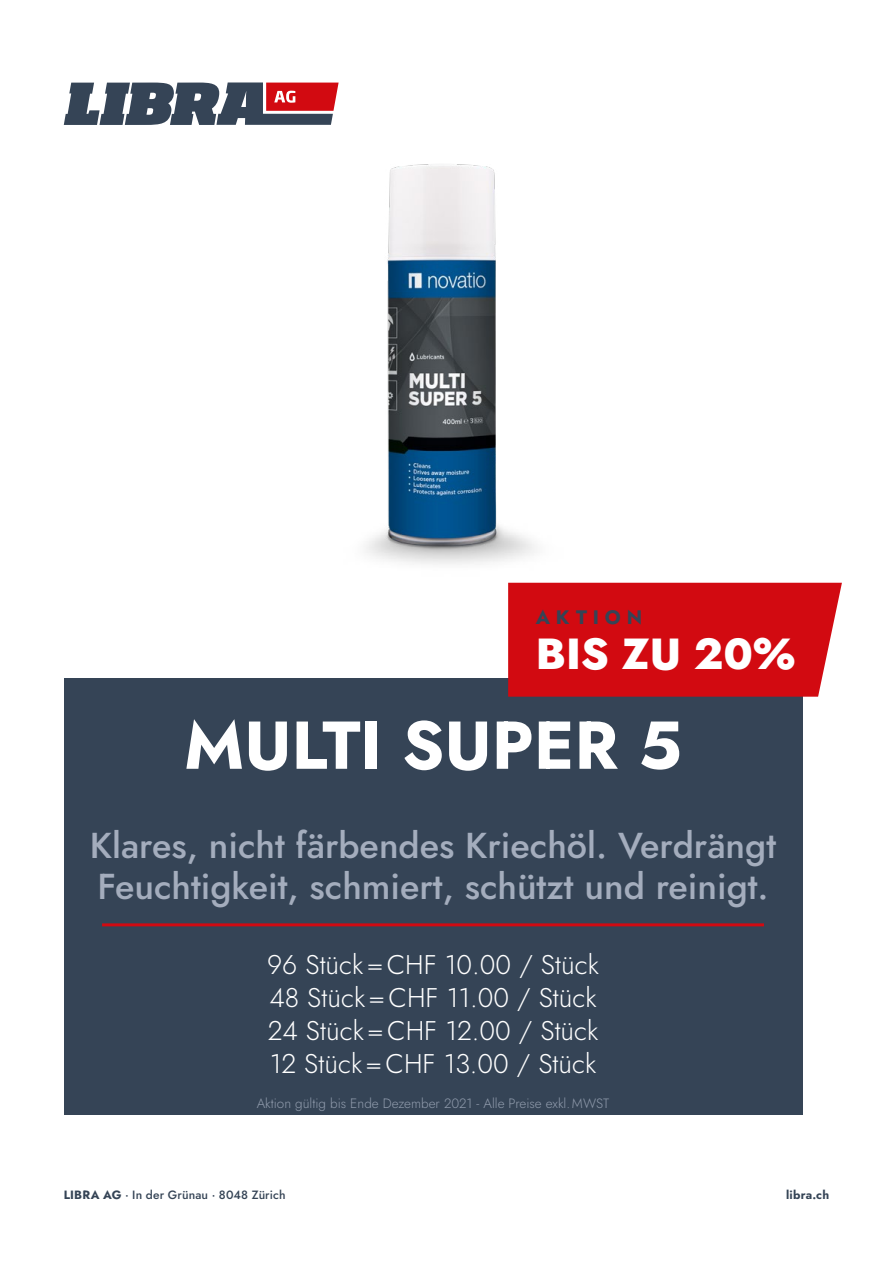
<style>
.page{position:relative;width:893px;height:1263px;background:#fff}
.page>*{position:absolute;margin:0;border:0;box-sizing:border-box;transform-origin:0 0}
.t1{font:700 67.5px "Jost";color:#fff}
.t2{font:800 43.5px "Jost";color:#fff}
.t3{font:500 36px/40.5px "Jost";color:#a4adbd}
.t4{font:300 27px/33px "Jost";color:#fff;text-align:justify}
.t5{font:700 19.5px "Jost";letter-spacing:.3em;color:#354456}
.t6{font:300 13.5px "Jost";color:#909bac}
.t7{font:500 12px "Jost";letter-spacing:.01em;color:#354456}
.t8{font:700 12px "Jost";letter-spacing:.015em;color:#354456}
.s1{font-weight:700}
</style>
<div class="page">
<img style="left:366px;top:164px;width:262px;height:419px">
<svg style="left:64px;top:82px;width:275px;height:43px"></svg>
<div style="left:64px;top:679px;width:738px;height:436px;background:#354456"></div>
<hr style="left:102px;top:923px;width:662px;height:3px;background:#d20a11">
<div style="left:508px;top:583px;width:334px;height:114px;background:#d20a11"></div>
<p class="t5" style="left:536px;top:604px;width:108px">AKTION</p>
<h2 class="t2" style="left:536px;top:624px;width:261px">BIS ZU 20%</h2>
<h1 class="t1" style="left:184px;top:699px;width:499px">MULTI SUPER 5</h1>
<h3 class="t3" style="left:90px;top:826px;width:688px">Klares, nicht färbendes Kriechöl. Verdrängt<br>Feuchtigkeit, schmiert, schützt und reinigt.</h3>
<p class="t4" style="left:267px;top:949px;width:333px">96 Stück=CHF 10.00 / Stück 48 Stück=CHF 11.00 / Stück 24 Stück=CHF 12.00 / Stück 12 Stück=CHF 13.00 / Stück</p>
<p class="t6" style="left:257px;top:1094px;width:354px">Aktion gültig bis Ende Dezember 2021 - Alle Preise exkl.MWST</p>
<p class="t7" style="left:64px;top:1187px;width:223px"><span class="s1">LIBRA AG</span> • In der Grünau • 8048 Zürich</p>
<p class="t8" style="left:786px;top:1187px;width:45px">libra.ch</p>
</div>
